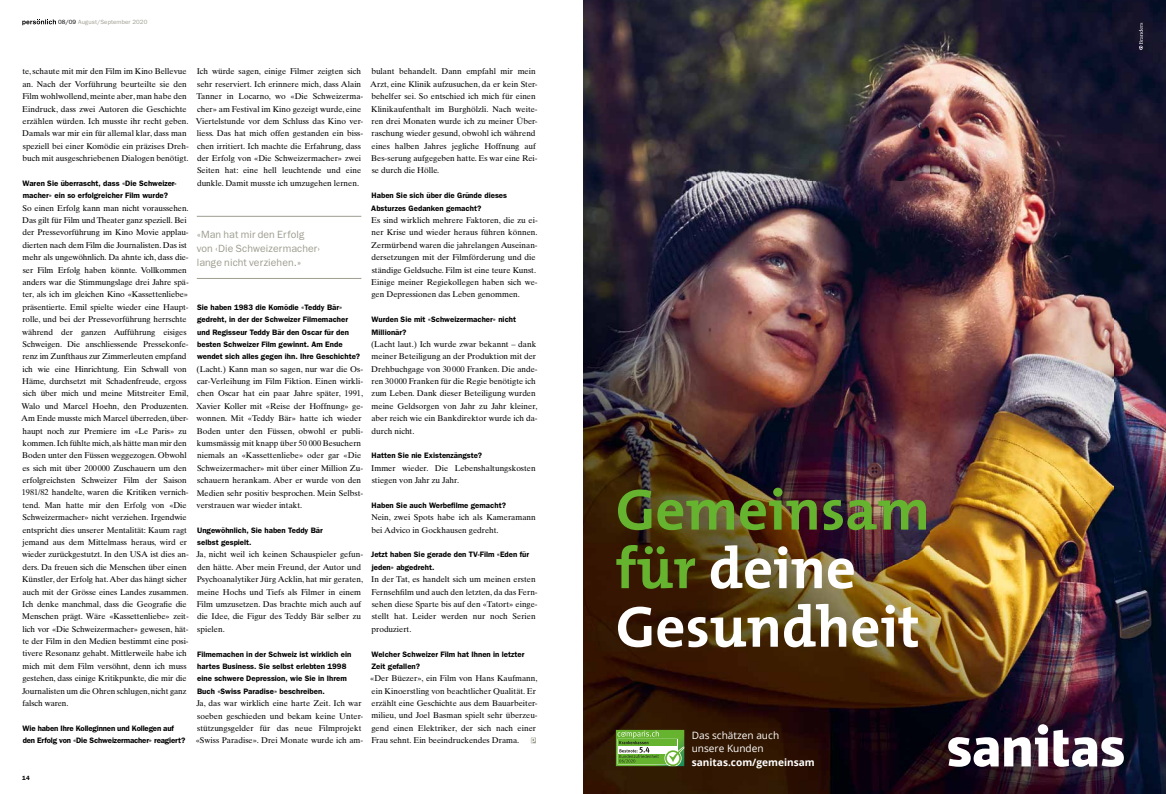
<style>
.page{position:relative;width:1166px;height:794px;background:#fff}
.page>*{position:absolute;margin:0;border:0;box-sizing:border-box;transform-origin:0 0}
.t1{font:58.54px/58.5px "The Mix Bold Plain";color:#fff}
.t2{font:10.5px/14px "Franklin Gothic";letter-spacing:.01em;color:#9e9d90}
.t3{font:10.06px/13.6px "Open Sans";color:#fff}
.t4{font:700 10.06px "Open Sans";color:#fff}
.t5{font:8.31px/12.3px "Times Ten";color:#000}
.t6{font:600 7.88px/12.3px "Franklin Gothic";color:#000}
.t7{font:600 7.88px/12.3px "Franklin Gothic";letter-spacing:-.02em;color:#000}
.t8{font:6.12px "Franklin Gothic";letter-spacing:.015em;color:#9e9d90}
.t9{font:600 6.12px "Franklin Gothic";color:#000}
.s1{color:#000}
.s2{color:#65b32e}
</style>
<div class="page">
<hr style="left:197px;top:216px;width:164px;height:1px;background:#9e9d90">
<hr style="left:197px;top:278px;width:164px;height:1px;background:#9e9d90">
<svg style="left:531px;top:737px;width:5px;height:6px"></svg>
<svg style="left:22px;top:19px;width:34px;height:6px"></svg>
<img style="left:583px;top:0;width:583px;height:794px">
<div style="left:1038px;top:724px;width:10px;height:10px;background:#fff;border-radius:50%"></div>
<svg style="left:948px;top:737px;width:50px;height:30px"></svg>
<svg style="left:1004px;top:729px;width:120px;height:38px"></svg>
<svg style="left:616px;top:730px;width:68px;height:36px"></svg>
<svg style="left:1139px;top:23px;width:4px;height:27px"></svg>
<p class="t8" style="left:58px;top:19px;width:91px"><span class="s1">08/09</span> August/September 2020</p>
<p class="t5" style="left:22px;top:65px;width:168px">te, schaute mit mir den Film im Kino Bellevue an. Nach der Vorführung beurteilte sie den Film wohlwollend, meinte aber, man habe den Eindruck, dass zwei Autoren die Geschichte erzählen würden. Ich musste ihr recht geben.<br>Damals war mir ein für allemal klar, dass man speziell bei einer Komödie ein präzises Dreh&shy;buch mit ausgeschriebenen Dialogen benötigt.</p>
<p class="t6" style="left:23px;top:177px;width:155px">Waren Sie überrascht, dass «Die Schweizer&shy;macher» ein so erfolgreicher Film wurde?</p>
<p class="t5" style="left:21px;top:202px;width:169px">So einen Erfolg kann man nicht voraussehen.<br>Das gilt für Film und Theater ganz speziell. Bei der Pressevorführung im Kino Movie applau&shy;dierten nach dem Film die Journalisten. Das ist mehr als ungewöhnlich. Da ahnte ich, dass die&shy;ser Film Erfolg haben könnte. Vollkommen anders war die Stimmungslage drei Jahre spä&shy;ter, als ich im gleichen Kino «Kassettenliebe» präsentierte. Emil spielte wieder eine Haupt&shy;rolle, und bei der Pressevorführung herrschte während der ganzen Aufführung eisiges Schweigen. Die anschliessende Pressekonfe&shy;renz im Zunfthaus zur Zimmerleuten empfand ich wie eine Hinrichtung. Ein Schwall von Häme, durchsetzt mit Schadenfreude, ergoss sich über mich und meine Mitstreiter Emil, Walo und Marcel Hoehn, den Produzenten.<br>Am Ende musste mich Marcel überreden, über&shy;haupt noch zur Premiere im «Le Paris» zu kommen. Ich fühlte mich, als hätte man mir den Boden unter den Füssen weggezogen. Obwohl es sich mit über 200000 Zuschauern um den erfolgreichsten Schweizer Film der Saison 1981/82 handelte, waren die Kritiken vernich&shy;tend. Man hatte mir den Erfolg von «Die Schweizermacher» nicht verziehen. Irgendwie entspricht dies unserer Mentalität: Kaum ragt jemand aus dem Mittelmass heraus, wird er wieder zurückgestutzt. In den USA ist dies an&shy;ders. Da freuen sich die Menschen über einen Künstler, der Erfolg hat. Aber das hängt sicher auch mit der Grösse eines Landes zusammen.<br>Ich denke manchmal, dass die Geografie die Menschen prägt. Wäre «Kassettenliebe» zeit&shy;lich vor «Die Schweizermacher» gewesen, hät&shy;te der Film in den Medien bestimmt eine posi&shy;tivere Resonanz gehabt. Mittlerweile habe ich mich mit dem Film versöhnt, denn ich muss gestehen, dass einige Kritikpunkte, die mir die Journalisten um die Ohren schlugen, nicht ganz falsch waren.</p>
<p class="t7" style="left:23px;top:722px;width:164px">Wie haben Ihre Kolleginnen und Kollegen auf den Erfolg von «Die Schweizermacher» reagiert?</p>
<p class="t5" style="left:196px;top:65px;width:169px">Ich würde sagen, einige Filmer zeigten sich sehr reserviert. Ich erinnere mich, dass Alain Tanner in Locarno, wo «Die Schweizerma&shy;cher» am Festival im Kino gezeigt wurde, eine Viertelstunde vor dem Schluss das Kino ver&shy;liess. Das hat mich offen gestanden ein biss&shy;chen irritiert. Ich machte die Erfahrung, dass der Erfolg von «Die Schweizermacher» zwei Seiten hat: eine hell leuchtende und eine dunkle. Damit musste ich umzugehen lernen.</p>
<p class="t5" style="left:370px;top:65px;width:169px">bulant behandelt. Dann empfahl mir mein Arzt, eine Klinik aufzusuchen, da er kein Ster&shy;behelfer sei. So entschied ich mich für einen Klinikaufenthalt im Burghölzli. Nach weite&shy;ren drei Monaten wurde ich zu meiner Über&shy;raschung wieder gesund, obwohl ich während eines halben Jahres jegliche Hoffnung auf Bes-serung aufgegeben hatte. Es war eine Rei&shy;se durch die Hölle.</p>
<p class="t6" style="left:371px;top:189px;width:137px">Haben Sie sich über die Gründe dieses<br>Absturzes Gedanken gemacht?</p>
<p class="t5" style="left:371px;top:214px;width:168px">Es sind wirklich mehrere Faktoren, die zu ei&shy;ner Krise und wieder heraus führen können.<br>Zermürbend waren die jahrelangen Auseinan&shy;dersetzungen mit der Filmförderung und die ständige Geldsuche. Film ist eine teure Kunst.<br>Einige meiner Regiekollegen haben sich we&shy;gen Depressionen das Leben genommen.</p>
<p class="t6" style="left:371px;top:313px;width:146px">Wurden Sie mit «Schweizermacher» nicht<br>Millionär?</p>
<p class="t5" style="left:371px;top:338px;width:168px">(Lacht laut.) Ich wurde zwar bekannt – dank meiner Beteiligung an der Produktion mit der Drehbuchgage von 30 000 Franken. Die ande&shy;ren 30 000 Franken für die Regie benötigte ich zum Leben. Dank dieser Beteiligung wurden meine Geldsorgen von Jahr zu Jahr kleiner, aber reich wie ein Bankdirektor wurde ich da&shy;durch nicht.</p>
<p class="t6" style="left:372px;top:449px;width:112px">Hatten Sie nie Existenzängste?</p>
<p class="t5" style="left:371px;top:462px;width:166px">Immer wieder. Die Lebenshaltungskosten stiegen von Jahr zu Jahr.</p>
<p class="t6" style="left:372px;top:499px;width:136px">Haben Sie auch Werbefilme gemacht?</p>
<p class="t5" style="left:371px;top:511px;width:166px">Nein, zwei Spots habe ich als Kameramann bei Advico in Gockhausen gedreht.</p>
<p class="t6" style="left:371px;top:548px;width:159px">Jetzt haben Sie gerade den TV-Film «Eden für jeden» abgedreht.</p>
<p class="t5" style="left:371px;top:573px;width:168px">In der Tat, es handelt sich um meinen ersten Fernsehfilm und auch den letzten, da das Fern&shy;sehen diese Sparte bis auf den «Tatort» einge&shy;stellt hat. Leider werden nur noch Serien produziert.</p>
<p class="t6" style="left:371px;top:647px;width:155px">Welcher Schweizer Film hat Ihnen in letzter<br>Zeit gefallen?</p>
<p class="t5" style="left:370px;top:672px;width:169px">«Der Büezer», ein Film von Hans Kaufmann, ein Kinoerstling von beachtlicher Qualität. Er erzählt eine Geschichte aus dem Bauarbeiter&shy;milieu, und Joel Basman spielt sehr überzeu&shy;gend einen Elektriker, der sich nach einer Frau sehnt. Ein beeindruckendes Drama.</p>
<p class="t2" style="left:197px;top:227px;width:125px">«Man hat mir den Erfolg von ‹Die Schweizermacher› lange nicht verziehen.»</p>
<p class="t6" style="left:197px;top:301px;width:165px">Sie haben 1983 die Komödie «Teddy Bär» gedreht, in der der Schweizer Filmemacher und Regisseur Teddy Bär den Oscar für den besten Schweizer Film gewinnt. Am Ende wendet sich alles gegen ihn. Ihre Geschichte?</p>
<p class="t5" style="left:196px;top:363px;width:169px">(Lacht.) Kann man so sagen, nur war die Os&shy;car-Verleihung im Film Fiktion. Einen wirkli&shy;chen Oscar hat ein paar Jahre später, 1991, Xavier Koller mit «Reise der Hoffnung» ge&shy;wonnen. Mit «Teddy Bär» hatte ich wieder Boden unter den Füssen, obwohl er publi&shy;kumsmässig mit knapp über 50 000 Besuchern niemals an «Kassettenliebe» oder gar «Die Schweizermacher» mit über einer Million Zu&shy;schauern herankam. Aber er wurde von den Medien sehr positiv besprochen. Mein Selbst&shy;verstrauen war wieder intakt.</p>
<p class="t6" style="left:197px;top:523px;width:127px">Ungewöhnlich, Sie haben Teddy Bär selbst gespielt.</p>
<p class="t5" style="left:197px;top:548px;width:168px">Ja, nicht weil ich keinen Schauspieler gefun&shy;den hätte. Aber mein Freund, der Autor und Psychoanalytiker Jürg Acklin, hat mir geraten, meine Hochs und Tiefs als Filmer in einem Film umzusetzen. Das brachte mich auch auf die Idee, die Figur des Teddy Bär selber zu spielen.</p>
<p class="t6" style="left:197px;top:647px;width:156px">Filmemachen in der Schweiz ist wirklich ein hartes Business. Sie selbst erlebten 1998 eine schwere Depression, wie Sie in Ihrem Buch «Swiss Paradise» beschreiben.</p>
<p class="t5" style="left:196px;top:697px;width:169px">Ja, das war wirklich eine harte Zeit. Ich war soeben geschieden und bekam keine Unter&shy;stützungsgelder für das neue Filmprojekt «Swiss Paradise». Drei Monate wurde ich am-</p>
<p class="t9" style="left:22px;top:774px;width:9px">14</p>
<h1 class="t1" style="left:616px;top:479px;width:316px"><span class="s2">Gemeinsam für</span> deine<br>Gesundheit</h1>
<p class="t3" style="left:692px;top:728px;width:89px">Das schätzen auch unsere Kunden</p>
<p class="t4" style="left:692px;top:755px;width:125px">sanitas.com/gemeinsam</p>
</div>
